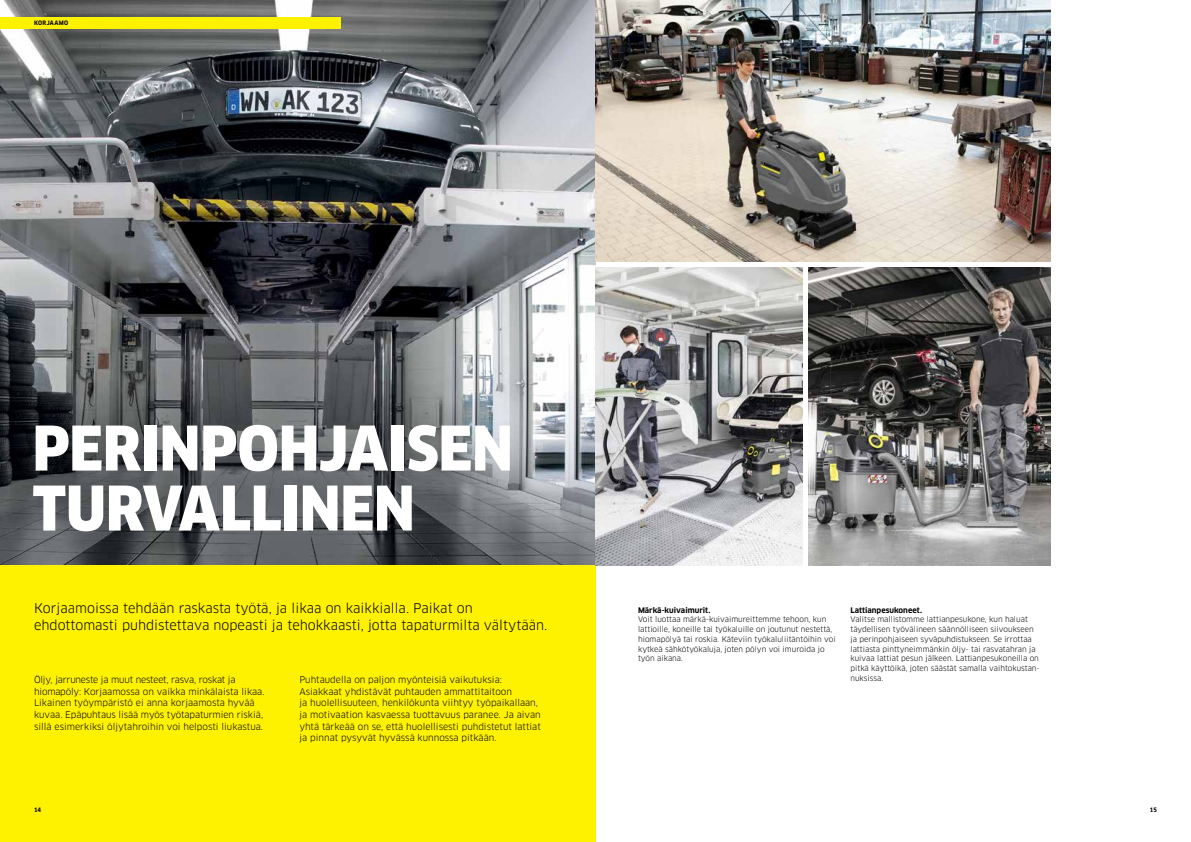
<style>
.page{position:relative;width:1191px;height:842px;background:#fff}
.page>*{position:absolute;margin:0;border:0;box-sizing:border-box;transform-origin:0 0}
.t1{font:900 60px/60px "Clan Pro Narr";letter-spacing:-.005em;color:#fff}
.t2{font:13px/16.9px "Clan Pro";color:#000}
.t3{font:9px/11.7px "Clan Pro";color:#000}
.t4{font:7.5px/9.8px "Clan Pro";color:#000}
.t5{font:700 7.5px "Clan Pro";color:#000}
.t6{font:700 6px "Clan Pro Narr";letter-spacing:.06em;color:#000}
</style>
<div class="page">
<img style="left:0;top:0;width:595px;height:566px">
<div style="left:0;top:566px;width:595px;height:276px;background:#fff200"></div>
<img style="left:595px;top:267px;width:207px;height:299px">
<img style="left:595px;top:0;width:456px;height:261px">
<img style="left:808px;top:267px;width:243px;height:299px">
<div style="left:0;top:17px;width:341px;height:11px;background:#fff200"></div>
<p class="t6" style="left:34px;top:19px;width:36px">KORJAAMO</p>
<h1 class="t1" style="left:33px;top:419px;width:482px">PERINPOHJAISEN<br>TURVALLINEN</h1>
<h2 class="t2" style="left:34px;top:599px;width:515px">Korjaamoissa tehdään raskasta työtä, ja likaa on kaikkialla. Paikat on ehdottomasti puhdistettava nopeasti ja tehokkaasti, jotta tapaturmilta vältytään.</h2>
<p class="t3" style="left:34px;top:674px;width:232px">Öljy, jarruneste ja muut nesteet, rasva, roskat ja hiomapöly: Korjaamossa on vaikka minkälaista likaa.<br>Likainen työympäristö ei anna korjaamosta hyvää kuvaa. Epäpuhtaus lisää myös työtapaturmien riskiä, sillä esimerkiksi öljytahroihin voi helposti liukastua.</p>
<p class="t3" style="left:299px;top:674px;width:243px">Puhtaudella on paljon myönteisiä vaikutuksia:<br>Asiakkaat yhdistävät puhtauden ammattitaitoon<br>ja huolellisuuteen, henkilökunta viihtyy työpaikallaan, ja motivaation kasvaessa tuottavuus paranee. Ja aivan yhtä tärkeää on se, että huolellisesti puhdistetut lattiat ja pinnat pysyvät hyvässä kunnossa pitkään.</p>
<p class="t6" style="left:34px;top:806px;width:9px">14</p>
<p class="t5" style="left:638px;top:605px;width:74px">Märkä-kuivaimurit.</p>
<p class="t4" style="left:638px;top:615px;width:199px">Voit luottaa märkä-kuivaimureittemme tehoon, kun lattioille, koneille tai työkaluille on joutunut nestettä, hiomapölyä tai roskia. Käteviin työkaluliitäntöihin voi kytkeä sähkötyökaluja, joten pölyn voi imuroida jo työn aikana.</p>
<p class="t5" style="left:850px;top:605px;width:73px">Lattianpesukoneet.</p>
<p class="t4" style="left:850px;top:615px;width:191px">Valitse mallistomme lattianpesukone, kun haluat täydellisen työvälineen säännölliseen siivoukseen ja perinpohjaiseen syväpuhdistukseen. Se irrottaa lattiasta pinttyneimmänkin öljy- tai rasvatahran ja kuivaa lattiat pesun jälkeen. Lattianpesukoneilla on pitkä käyttöikä, joten säästät samalla vaihtokustan&shy;nuksissa.</p>
<p class="t6" style="left:1149px;top:806px;width:9px">15</p>
</div>
